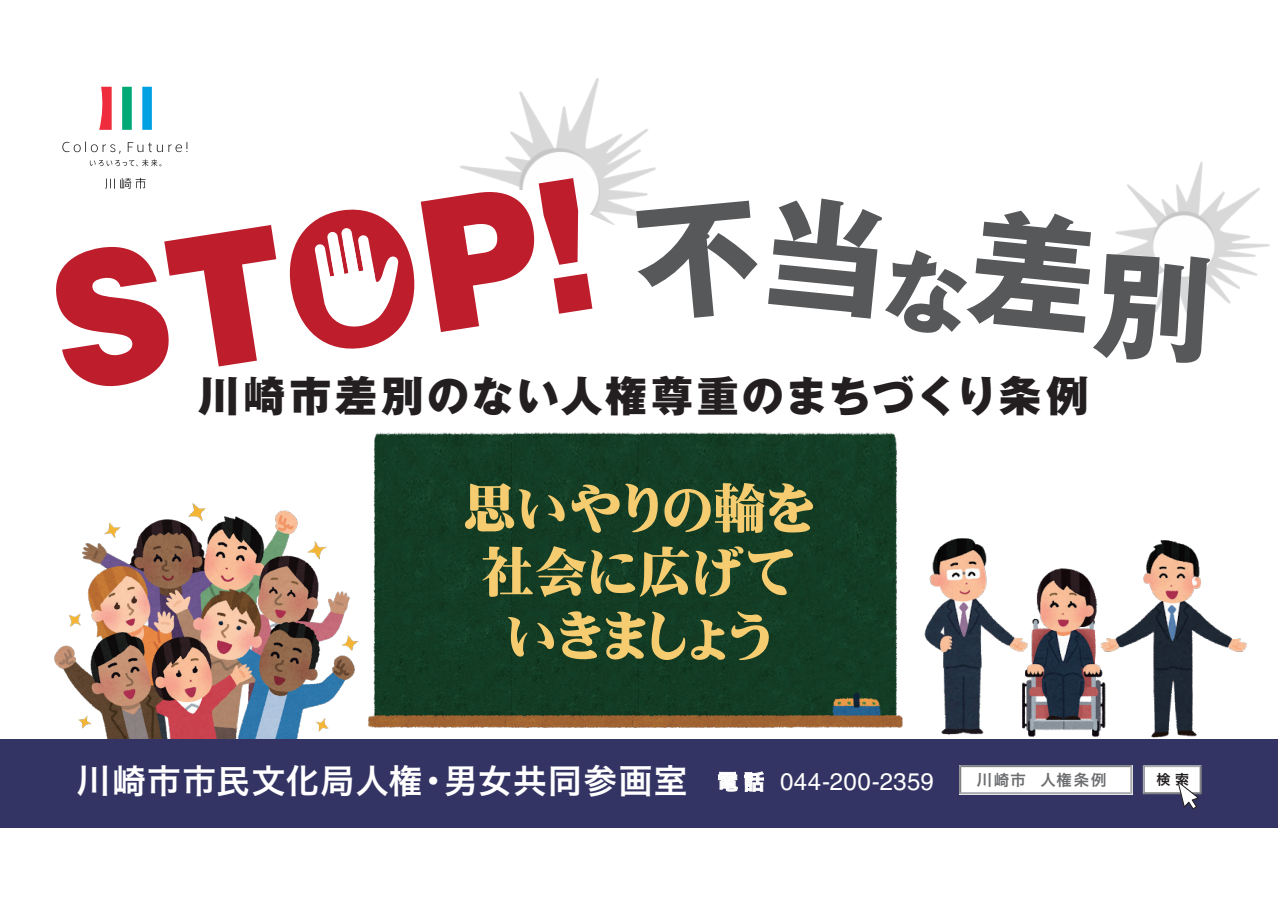
<style>
.page{position:relative;width:1278px;height:903px;background:#fff}
.page>*{position:absolute;margin:0;border:0;box-sizing:border-box;transform-origin:0 0}
.t1{font:900 183.14px "Helvetica";color:#be1d2c;scale:.89 1}
.t2{font:800 42px "Gothic MB101 Pr 6";letter-spacing:.065em;color:#231f20}
.t3{font:35px "Koburina Go Std W6";color:#fff}
.t4{font:16.1px "Koburina Go Std W6";letter-spacing:.05em;color:#6c6d70}
.t5{font:14.61px "Koburina Go Std W6";color:#231f20}
.s1{font-family:"Koz Go Pro";font-weight:500}
.s2{font-size:21.88px}
.s3{font-family:"Helvetica";font-size:24.06px}
</style>
<div class="page">
<img style="left:460px;top:78px;width:196px;height:147px">
<img style="left:1115px;top:162px;width:155px;height:142px">
<img style="left:54px;top:503px;width:305px;height:236px">
<img style="left:1135px;top:540px;width:112px;height:198px">
<img style="left:924px;top:538px;width:69px;height:197px">
<img style="left:993px;top:568px;width:142px;height:169px">
<div style="left:142px;top:87px;width:10px;height:43px;background:#00a1e3"></div>
<svg style="left:99px;top:87px;width:13px;height:43px"></svg>
<div style="left:122px;top:87px;width:10px;height:43px;background:#00a975"></div>
<svg style="left:62px;top:142px;width:125px;height:24px"></svg>
<svg style="left:105px;top:178px;width:40px;height:11px"></svg>
<svg style="left:307px;top:220px;width:98px;height:114px"></svg>
<div style="left:0;top:739px;width:1277px;height:89px;background:#343464"></div>
<svg style="left:718px;top:772px;width:19px;height:19px"></svg>
<svg style="left:744px;top:771px;width:19px;height:20px"></svg>
<svg style="left:959px;top:765px;width:173px;height:29px;background:#eeeeef"></svg>
<svg style="left:1142px;top:765px;width:59px;height:45px"></svg>
<img style="left:368px;top:432px;width:132px;height:296px">
<img style="left:500px;top:432px;width:127px;height:296px">
<img style="left:627px;top:432px;width:276px;height:296px">
<svg style="left:465px;top:483px;width:348px;height:50px;background:#6b7442"></svg>
<svg style="left:482px;top:546px;width:311px;height:51px;background:#5e6c3d"></svg>
<svg style="left:508px;top:611px;width:261px;height:49px;background:#5e6c3d"></svg>
<svg style="left:631px;top:199px;width:25px;height:26px"></svg>
<svg style="left:1114px;top:249px;width:96px;height:72px"></svg>
<h1 class="t1" style="left:34px;top:208px;width:615px;rotate:-9deg">STOP!</h1>
<p class="t2" style="left:197px;top:361px;width:892px">川崎市差別のない人権尊重のまちづくり条例</p>
<p class="t3" style="left:76px;top:753px;width:859px">川崎市市民文化局人権<span class="s1">・</span>男女共同参画室 <span class="s2">電話</span> <span class="s3">044-200-2359</span></p>
<p class="t4" style="left:976px;top:767px;width:132px">川崎市 人権条例</p>
<p class="t5" style="left:1156px;top:768px;width:35px">検索</p>
</div>
